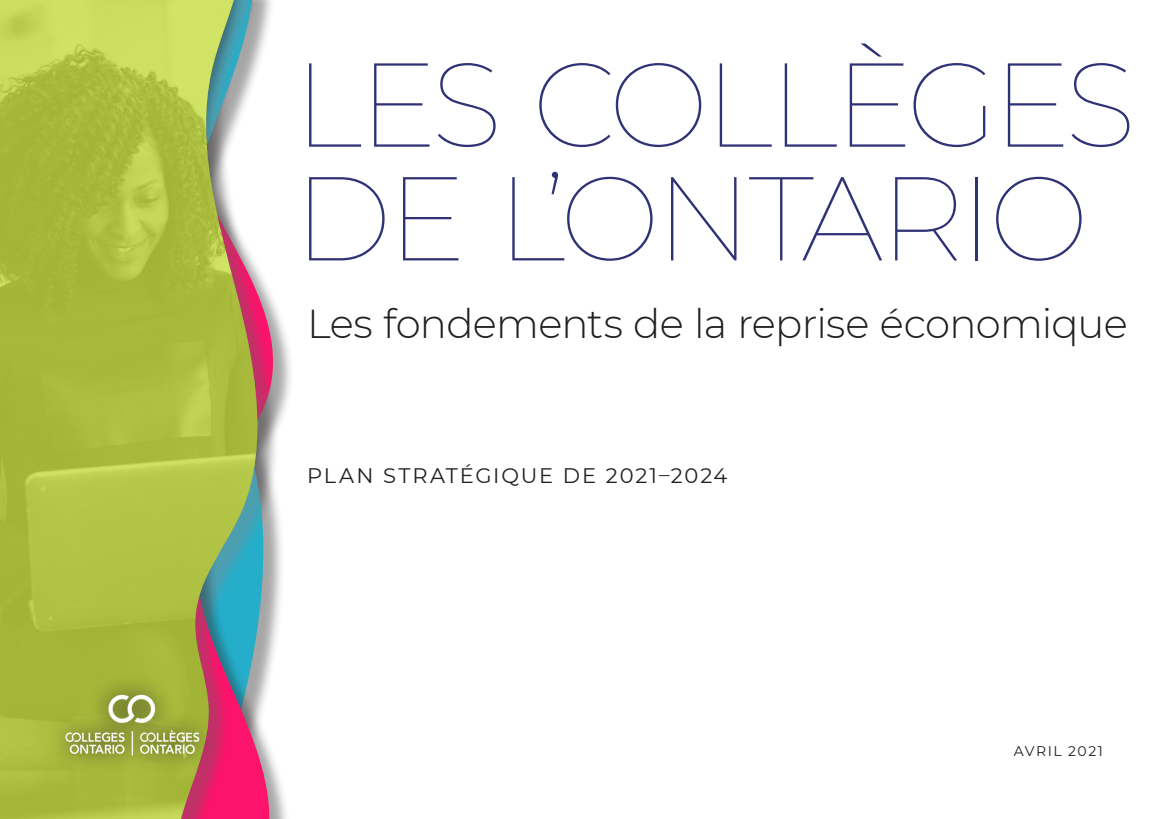
<style>
.page{position:relative;width:1166px;height:819px;background:#fff}
.page>*{position:absolute;margin:0;border:0;box-sizing:border-box;transform-origin:0 0}
.t1{font:100 119px/113.8px "Montserrat";letter-spacing:-.035em;color:#303276}
.t2{font:300 40.25px "Montserrat";letter-spacing:-.02em;color:#231f20}
.t3{font:21px "Montserrat";letter-spacing:.085em;color:#231f20}
.t4{font:14px "Montserrat";letter-spacing:.105em;color:#231f20}
</style>
<div class="page">
<div style="left:0;top:0;width:294px;height:819px;background:#231f20;opacity:.4"></div>
<div style="left:0;top:0;width:279px;height:819px;background:#231f20;opacity:.4"></div>
<svg style="left:0;top:0;width:270px;height:819px;background:#adb755"></svg>
<svg style="left:47px;top:676px;width:170px;height:95px;background:#a69f3f"></svg>
<img style="left:63px;top:692px;width:139px;height:64px">
<p class="t1" style="left:293px;top:44px;width:844px">LES COLLÈGES<br>DE L’ONTARIO</p>
<p class="t2" style="left:307px;top:297px;width:822px">Les fondements de la reprise économique</p>
<p class="t3" style="left:307px;top:461px;width:422px">PLAN STRATÉGIQUE DE 2021–2024</p>
<p class="t4" style="left:1013px;top:741px;width:91px">AVRIL 2021</p>
</div>
